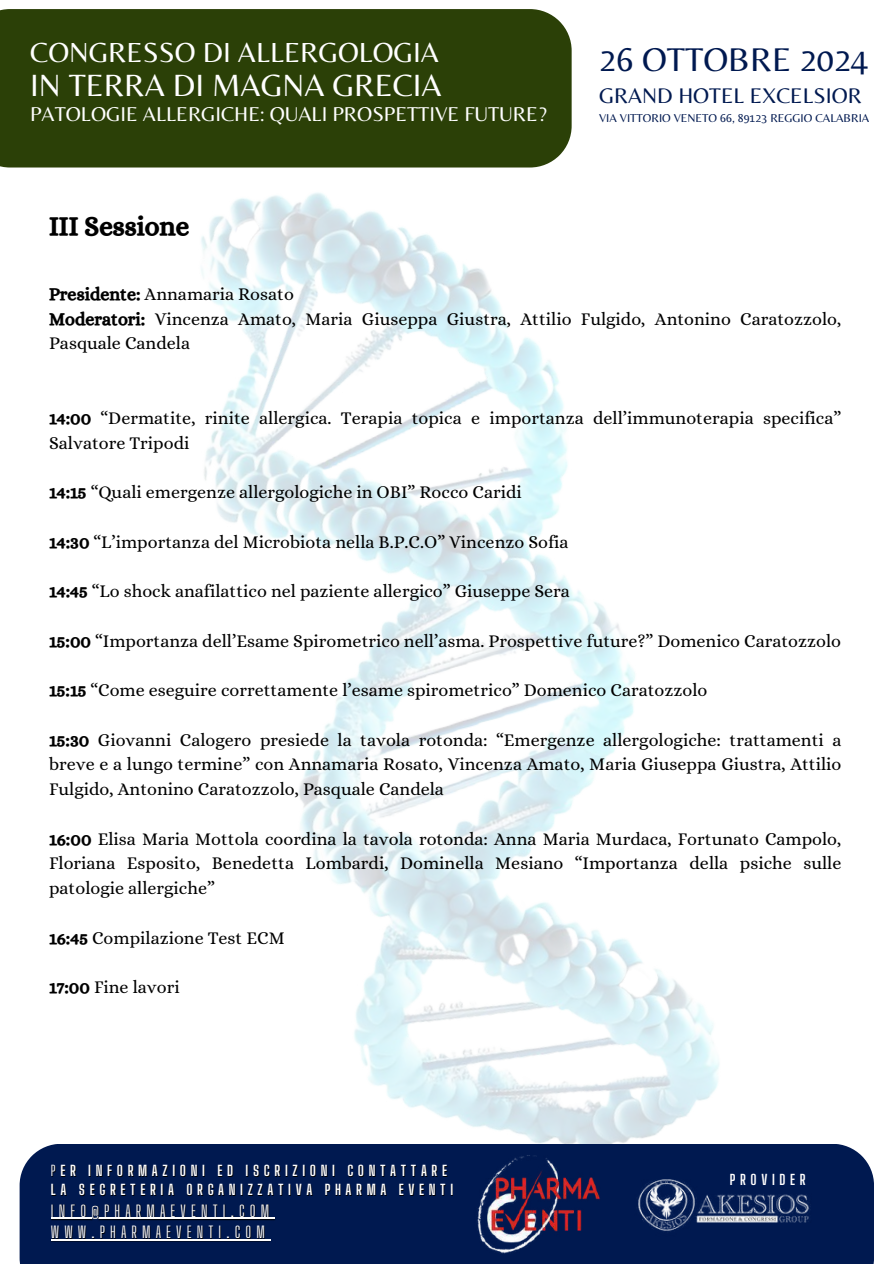
<style>
.page{position:relative;width:894px;height:1264px;background:#fff}
.page>*{position:absolute;margin:0;border:0;box-sizing:border-box;transform-origin:0 0}
.t1{font:34.2px "Belleza";color:#001950}
.t2{font:31.95px "Belleza";color:#fff}
.t3{font:28.65px "Belleza";color:#fff}
.t4{font:27px "CA Generated";color:#000}
.t5{font:22.05px "Belleza";color:#001950}
.t6{font:20.85px "Belleza";color:#fff}
.t7{font:18px/24.8px "Alice";color:#000}
.t8{font:15.6px/21.3px "Big Shoulders Display";letter-spacing:.33em;color:#fff}
.t9{font:700 14.1px/19.2px "Big Shoulders Display";letter-spacing:.33em;color:#fff}
.t10{font:700 13.95px "Big Shoulders Display";letter-spacing:.33em;color:#fff}
.t11{font:11.85px "Belleza";color:#001950}
.s1{font-family:"CA Generated"}
.s2{font-weight:400;color:#000}
</style>
<div class="page">
<img style="left:4px;top:44px;width:870px;height:1219px">
<hr style="left:51px;top:1217px;width:223px;height:1px;background:#fff">
<hr style="left:51px;top:1239px;width:219px;height:1px;background:#fff">
<img style="left:461px;top:1143px;width:150px;height:116px">
<img style="left:634px;top:1165px;width:186px;height:79px">
<div style="left:0;top:9px;width:571px;height:158px;background:#2b4007"></div>
<h3 class="t3" style="left:30px;top:35px;width:410px">CONGRESSO DI ALLERGOLOGIA</h3>
<h2 class="t2" style="left:30px;top:66px;width:413px">IN TERRA DI MAGNA GRECIA</h2>
<p class="t6" style="left:30px;top:101px;width:518px">PATOLOGIE ALLERGICHE: QUALI PROSPETTIVE FUTURE?</p>
<h3 class="t4" style="left:49px;top:210px;width:142px">III Sessione</h3>
<h1 class="t1" style="left:599px;top:39px;width:270px">26 OTTOBRE 2024</h1>
<p class="t5" style="left:599px;top:83px;width:264px">GRAND HOTEL EXCELSIOR</p>
<p class="t11" style="left:599px;top:111px;width:271px">VIA VITTORIO VENETO 66, 89123 REGGIO CALABRIA</p>
<p class="t7" style="left:49px;top:281px;width:793px"><span class="s1">Presidente:</span> Annamaria Rosato<br><span class="s1">Moderatori:</span> Vincenza Amato, Maria Giuseppa Giustra, Attilio Fulgido, Antonino Caratozzolo,<br>Pasquale Candela</p>
<p class="t7" style="left:49px;top:405px;width:793px"><span class="s1">14:00</span> “Dermatite, rinite allergica. Terapia topica e importanza dell’immunoterapia specifica”<br>Salvatore Tripodi</p>
<p class="t7" style="left:49px;top:479px;width:474px"><span class="s1">14:15</span> “Quali emergenze allergologiche in OBI” Rocco Caridi</p>
<p class="t7" style="left:49px;top:529px;width:521px"><span class="s1">14:30</span> “L’importanza del Microbiota nella B.P.C.O” Vincenzo Sofia</p>
<p class="t7" style="left:49px;top:578px;width:522px"><span class="s1">14:45</span> “Lo shock anafilattico nel paziente allergico” Giuseppe Sera</p>
<p class="t7" style="left:49px;top:628px;width:793px"><span class="s1">15:00</span> “Importanza dell’Esame Spirometrico nell’asma. Prospettive future?” Domenico Caratozzolo</p>
<p class="t7" style="left:49px;top:677px;width:659px"><span class="s1">15:15</span> “Come eseguire correttamente l’esame spirometrico” Domenico Caratozzolo</p>
<p class="t7" style="left:49px;top:727px;width:793px;text-align:justify"><span class="s1">15:30</span> Giovanni Calogero presiede la tavola rotonda: “Emergenze allergologiche: trattamenti a breve e a lungo termine” con Annamaria Rosato, Vincenza Amato, Maria Giuseppa Giustra, Attilio Fulgido, Antonino Caratozzolo, Pasquale Candela</p>
<p class="t7" style="left:49px;top:826px;width:793px;text-align:justify"><span class="s1">16:00</span> Elisa Maria Mottola coordina la tavola rotonda: Anna Maria Murdaca, Fortunato Campolo, Floriana Esposito, Benedetta Lombardi, Dominella Mesiano “Importanza della psiche sulle patologie allergiche”</p>
<p class="t7" style="left:49px;top:925px;width:237px"><span class="s1">16:45</span> Compilazione Test ECM</p>
<p class="t7" style="left:49px;top:974px;width:132px"><span class="s1">17:00</span> Fine lavori</p>
<p class="t9" style="left:51px;top:1161px;width:403px"><span class="s2">P</span>ER INFORMAZIONI ED ISCRIZIONI CONTATTARE<br>LA SEGRETERIA ORGANIZZATIVA PHARMA EVENTI</p>
<p class="t8" style="left:51px;top:1199px;width:220px">INFO@PHARMAEVENTI.COM<br>WWW.PHARMAEVENTI.COM</p>
<p class="t10" style="left:729px;top:1171px;width:77px">PROVIDER</p>
</div>
